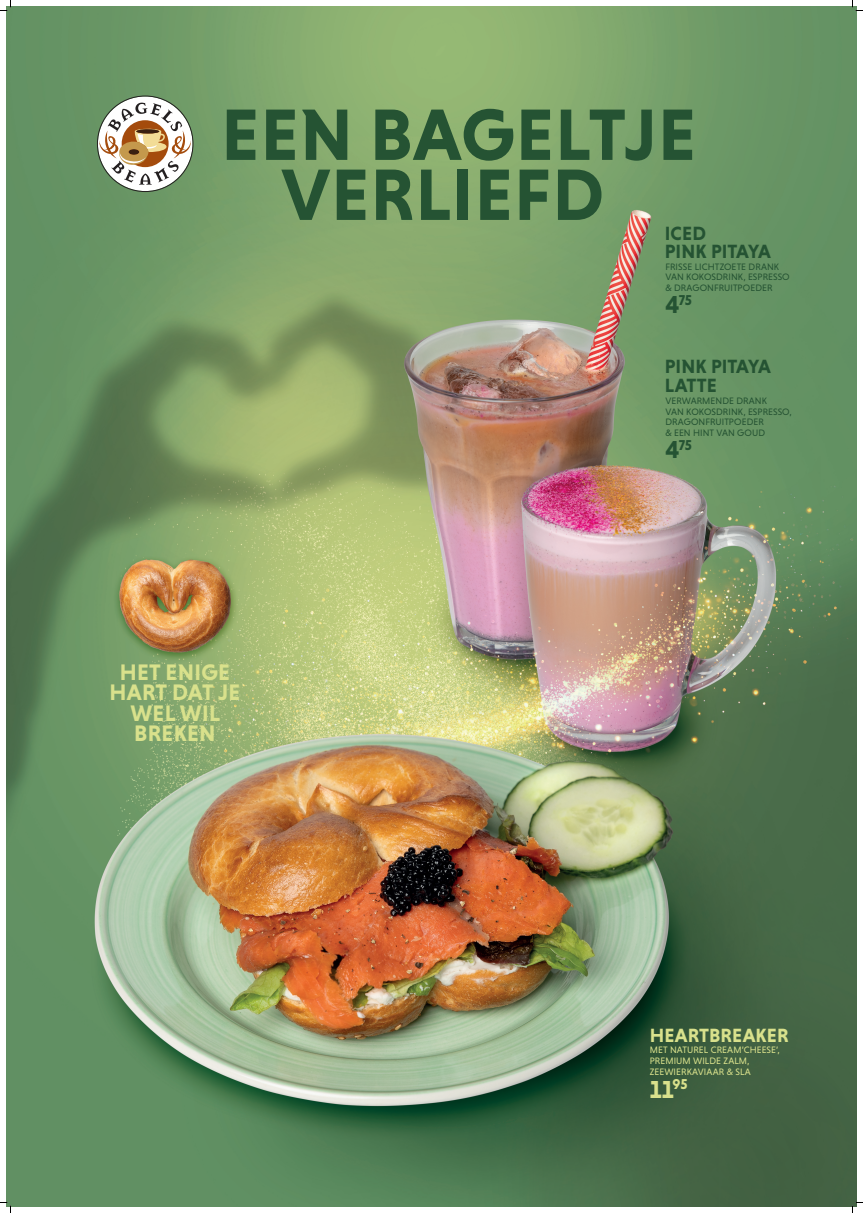
<style>
.page{position:relative;width:863px;height:1213px;background:#fff}
.page>*{position:absolute;margin:0;border:0;box-sizing:border-box;transform-origin:0 0}
.t1{font:700 74px/60px "Niveau Grotesk";letter-spacing:.015em;color:#255333;text-align:center}
.t2{font:700 25px "Niveau Grotesk";color:#d9e18c}
.t3{font:700 22.85px/20.6px "Niveau Grotesk";letter-spacing:.015em;color:#d9e18c;text-align:center}
.t4{font:700 19.5px/18.5px "Niveau Grotesk";letter-spacing:-.005em;color:#255333}
.t5{font:700 19.5px "Niveau Grotesk";letter-spacing:.005em;color:#d9e18c}
.t6{font:700 14.55px "Niveau Grotesk";color:#255333}
.t7{font:9.5px/10.5px "Niveau Grotesk";letter-spacing:.005em;color:#255333}
.t8{font:9.5px/11px "Niveau Grotesk";letter-spacing:.005em;color:#d9e18c}
.s1{font-size:25px}
</style>
<div class="page">
<img style="left:6px;top:6px;width:851px;height:1201px">
<svg style="left:97px;top:96px;width:96px;height:96px"></svg>
<svg style="left:0;top:0;width:11px;height:11px"></svg>
<svg style="left:0;top:1202px;width:11px;height:11px"></svg>
<svg style="left:852px;top:0;width:11px;height:11px"></svg>
<svg style="left:852px;top:1202px;width:11px;height:11px"></svg>
<h1 class="t1" style="left:221px;top:104px;width:477px">EEN BAGELTJE<br>VERLIEFD</h1>
<h3 class="t4" style="left:665px;top:224px;width:108px">ICED<br>PINK PITAYA</h3>
<p class="t7" style="left:665px;top:261px;width:126px">FRISSE LICHTZOETE DRANK<br>VAN KOKOSDRINK, ESPRESSO &amp; DRAGONFRUITPOEDER</p>
<h3 class="t6" style="left:665px;top:292px;width:28px"><span class="s1">4</span>75</h3>
<h3 class="t3" style="left:109px;top:661px;width:132px">HET ENIGE<br>HART DAT JE<br>WEL WIL<br>BREKEN</h3>
<h3 class="t4" style="left:665px;top:357px;width:108px">PINK PITAYA<br>LATTE</h3>
<p class="t7" style="left:665px;top:396px;width:128px">VERWARMENDE DRANK<br>VAN KOKOSDRINK, ESPRESSO,<br>DRAGONFRUITPOEDER<br>&amp; EEN HINT VAN GOUD</p>
<h3 class="t6" style="left:665px;top:437px;width:28px"><span class="s1">4</span>75</h3>
<h3 class="t5" style="left:650px;top:1024px;width:140px">HEARTBREAKER</h3>
<p class="t8" style="left:650px;top:1044px;width:132px">MET NATUREL CREAM’CHEESE’,<br>PREMIUM WILDE ZALM,<br>ZEEWIERKAVIAAR &amp; SLA</p>
<h2 class="t2" style="left:650px;top:1075px;width:39px">11<sup>95</sup></h2>
</div>
